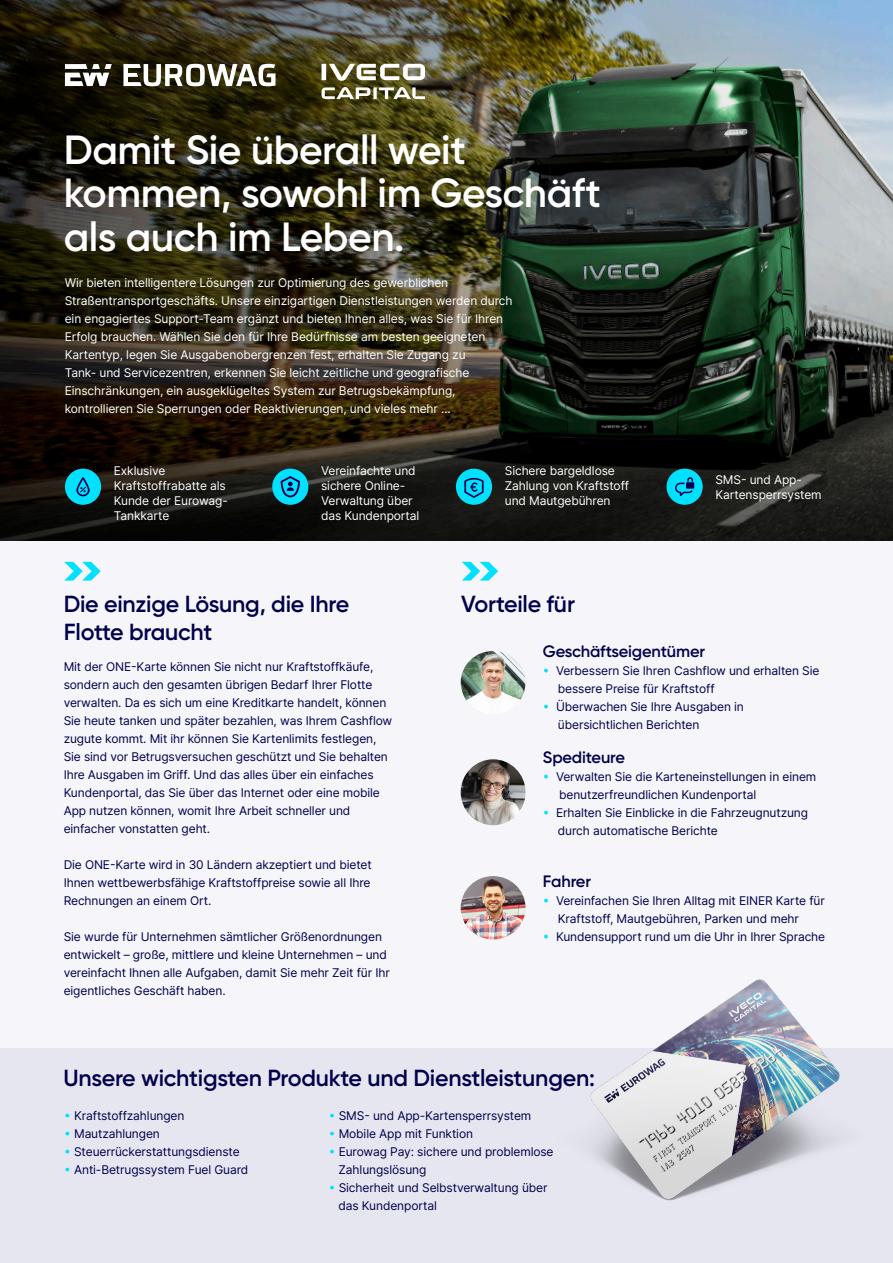
<style>
.page{position:relative;width:893px;height:1263px;background:#fff}
.page>*{position:absolute;margin:0;border:0;box-sizing:border-box;transform-origin:0 0}
.Body-copy{font:600 40.65px/43.5px "Gilroy";letter-spacing:-.01em;color:#fff}
.headline_body{font:600 23.25px/28.5px "Gilroy";letter-spacing:-.01em;color:#00004b}
.Body-copy-2{font:600 23.25px "Gilroy";letter-spacing:-.01em;color:#00004b}
.Body-copy-3{font:600 16.5px "Gilroy";letter-spacing:-.01em;color:#00004a}
.Body-copy-4{font:12px/18px "Inter";letter-spacing:-.01em;color:#00004b}
.Body-copy-5{font:12px/15px "Inter";letter-spacing:-.01em;color:#fff}
.s1{color:#00e1ff}
</style>
<div class="page">
<div style="left:0;top:1px;width:893px;height:1262px;background:#f5f5fa"></div>
<img style="left:0;top:0;width:893px;height:540px">
<div style="left:0;top:1048px;width:893px;height:215px;background:#e6e6f0"></div>
<svg style="left:64px;top:562px;width:37px;height:19px"></svg>
<div style="left:272px;top:469px;width:36px;height:36px;background:#00e1ff;border-radius:50%"></div>
<svg style="left:281px;top:476px;width:19px;height:21px"></svg>
<svg style="left:462px;top:562px;width:36px;height:19px"></svg>
<img style="left:461px;top:651px;width:64px;height:50px">
<img style="left:461px;top:759px;width:64px;height:66px">
<div style="left:65px;top:469px;width:36px;height:36px;background:#00e1ff;border-radius:50%"></div>
<svg style="left:76px;top:477px;width:14px;height:19px"></svg>
<div style="left:456px;top:469px;width:36px;height:36px;background:#00e1ff;border-radius:50%"></div>
<svg style="left:464px;top:477px;width:20px;height:21px"></svg>
<div style="left:666px;top:469px;width:37px;height:36px;background:#00e1ff;border-radius:50%"></div>
<svg style="left:675px;top:477px;width:19px;height:20px"></svg>
<img style="left:590px;top:979px;width:250px;height:222px">
<img style="left:461px;top:876px;width:64px;height:63px">
<svg style="left:65px;top:64px;width:47px;height:22px"></svg>
<svg style="left:123px;top:64px;width:152px;height:22px"></svg>
<svg style="left:329px;top:64px;width:96px;height:17px"></svg>
<div style="left:321px;top:64px;width:5px;height:16px;background:#fff"></div>
<svg style="left:321px;top:87px;width:49px;height:12px"></svg>
<svg style="left:373px;top:87px;width:4px;height:12px"></svg>
<svg style="left:379px;top:87px;width:46px;height:12px"></svg>
<p class="Body-copy" style="left:64px;top:127px;width:539px">Damit Sie überall weit kommen, sowohl im Geschäft als auch im Leben.</p>
<p class="Body-copy-5" style="left:65px;top:273px;width:449px;line-height:18px">Wir bieten intelligentere Lösungen zur Optimierung des gewerblichen Straßentransportgeschäfts. Unsere einzigartigen Dienstleistungen werden durch ein engagiertes Support-Team ergänzt und bieten Ihnen alles, was Sie für Ihren Erfolg brauchen. Wählen Sie den für Ihre Bedürfnisse am besten geeigneten Kartentyp, legen Sie Ausgabenobergrenzen fest, erhalten Sie Zugang zu<br>Tank- und Servicezentren, erkennen Sie leicht zeitliche und geografische Einschränkungen, ein ausgeklügeltes System zur Betrugsbekämpfung, kontrollieren Sie Sperrungen oder Reaktivierungen, und vieles mehr ...</p>
<p class="Body-copy-5" style="left:321px;top:462px;width:100px">Vereinfachte und sichere Online-<br>Verwaltung über das Kundenportal</p>
<p class="Body-copy-5" style="left:114px;top:462px;width:116px">Exklusive<br>Kraftstoffrabatte als<br>Kunde der Eurowag-<br>Tankkarte</p>
<p class="Body-copy-5" style="left:505px;top:462px;width:126px">Sichere bargeldlose<br>Zahlung von Kraftstoff und Mautgebühren</p>
<p class="Body-copy-5" style="left:715px;top:471px;width:108px">SMS- und App-<br>Kartensperrsystem</p>
<p class="headline_body" style="left:64px;top:589px;width:287px">Die einzige Lösung, die Ihre<br>Flotte braucht</p>
<p class="Body-copy-4" style="left:64px;top:658px;width:330px">Mit der ONE-Karte können Sie nicht nur Kraftstoffkäufe, sondern auch den gesamten übrigen Bedarf Ihrer Flotte verwalten. Da es sich um eine Kreditkarte handelt, können Sie heute tanken und später bezahlen, was Ihrem Cashflow zugute kommt. Mit ihr können Sie Kartenlimits festlegen, Sie sind vor Betrugsversuchen geschützt und Sie behalten Ihre Ausgaben im Griff. Und das alles über ein einfaches Kundenportal, das Sie über das Internet oder eine mobile App nutzen können, womit Ihre Arbeit schneller und einfacher vonstatten geht.</p>
<p class="Body-copy-4" style="left:64px;top:856px;width:310px;text-align:justify">Die ONE-Karte wird in 30 Ländern akzeptiert und bietet Ihnen wettbewerbsfähige Kraftstoffpreise sowie all Ihre Rechnungen an einem Ort.</p>
<p class="Body-copy-4" style="left:64px;top:928px;width:328px">Sie wurde für Unternehmen sämtlicher Größenordnungen entwickelt – große, mittlere und kleine Unternehmen – und vereinfacht Ihnen alle Aufgaben, damit Sie mehr Zeit für Ihr eigentliches Geschäft haben.</p>
<p class="headline_body" style="left:461px;top:589px;width:115px">Vorteile für</p>
<p class="Body-copy-3" style="left:543px;top:641px;width:164px">Geschäftseigentümer</p>
<p class="Body-copy-4" style="left:558px;top:661px;width:263px;text-indent:-15px"><span class="s1">•</span> Verbessern Sie Ihren Cashflow und erhalten Sie bessere Preise für Kraftstoff</p>
<p class="Body-copy-4" style="left:558px;top:697px;width:187px;text-indent:-15px"><span class="s1">•</span> Überwachen Sie Ihre Ausgaben in übersichtlichen Berichten</p>
<p class="Body-copy-3" style="left:543px;top:747px;width:84px">Spediteure</p>
<p class="Body-copy-4" style="left:559px;top:767px;width:259px;text-indent:-16px"><span class="s1">•</span> Verwalten Sie die Karteneinstellungen in einem benutzerfreundlichen Kundenportal</p>
<p class="Body-copy-4" style="left:558px;top:803px;width:252px;text-indent:-15px"><span class="s1">•</span> Erhalten Sie Einblicke in die Fahrzeugnutzung durch automatische Berichte</p>
<p class="Body-copy-3" style="left:543px;top:871px;width:50px">Fahrer</p>
<p class="Body-copy-4" style="left:558px;top:892px;width:268px;text-indent:-15px"><span class="s1">•</span> Vereinfachen Sie Ihren Alltag mit EINER Karte für<br>Kraftstoff, Mautgebühren, Parken und mehr</p>
<p class="Body-copy-4" style="left:543px;top:928px;width:284px"><span class="s1">•</span> Kundensupport rund um die Uhr in Ihrer Sprache</p>
<p class="Body-copy-2" style="left:64px;top:1064px;width:533px">Unsere wichtigsten Produkte und Dienstleistungen:</p>
<p class="Body-copy-4" style="left:64px;top:1106px;width:122px"><span class="s1">•</span> Kraftstoffzahlungen</p>
<p class="Body-copy-4" style="left:64px;top:1124px;width:97px"><span class="s1">•</span> Mautzahlungen</p>
<p class="Body-copy-4" style="left:64px;top:1142px;width:177px"><span class="s1">•</span> Steuerrückerstattungsdienste</p>
<p class="Body-copy-4" style="left:64px;top:1160px;width:186px"><span class="s1">•</span> Anti-Betrugssystem Fuel Guard</p>
<p class="Body-copy-4" style="left:329px;top:1106px;width:204px"><span class="s1">•</span> SMS- und App-Kartensperrsystem</p>
<p class="Body-copy-4" style="left:329px;top:1124px;width:146px"><span class="s1">•</span> Mobile App mit Funktion</p>
<p class="Body-copy-4" style="left:339px;top:1142px;width:217px;text-indent:-10px"><span class="s1">•</span> Eurowag Pay: sichere und problemlose<br>Zahlungslösung</p>
<p class="Body-copy-4" style="left:339px;top:1178px;width:210px;text-indent:-10px"><span class="s1">•</span> Sicherheit und Selbstverwaltung über das Kundenportal</p>
</div>
